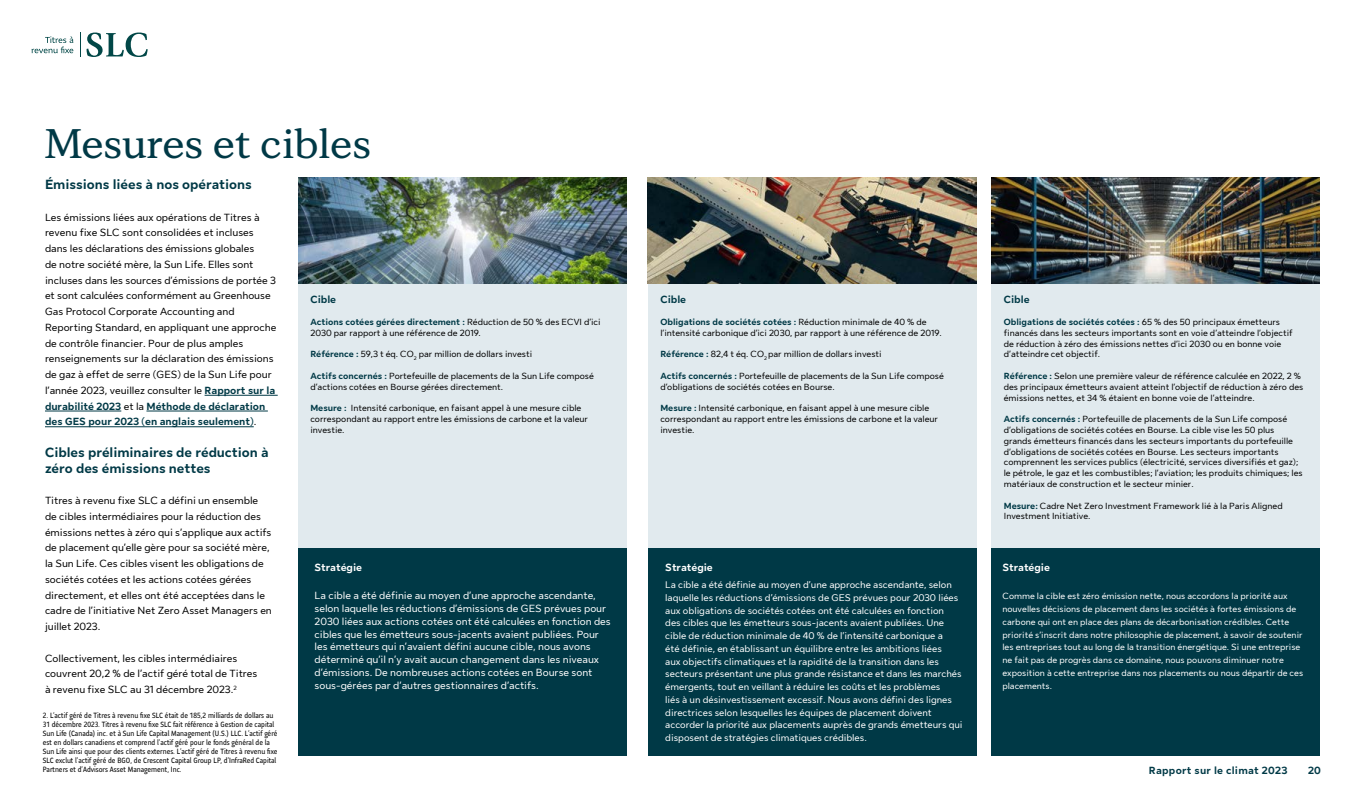
<style>
.page{position:relative;width:1365px;height:810px;background:#fff}
.page>*{position:absolute;margin:0;border:0;box-sizing:border-box;transform-origin:0 0}
.t1{font:700 41.25px "Sun Life New Display";color:#003946}
.t2{font:700 13.5px/15.8px "Sun Life New Text";color:#003946}
.t3{font:10.5px/15.8px "Sun Life New Text";color:#000}
.t4{font:10.5px/12.8px "Sun Life New Text";color:#fff}
.t5{font:700 10.5px "Sun Life New Text";letter-spacing:.025em;color:#003946}
.t6{font:700 10.5px "Sun Life New Text";color:#fff}
.t7{font:9.75px/12.8px "Sun Life New Text";color:#fff}
.t8{font:9px/10.8px "Sun Life New Text";color:#000}
.t9{font:9px/12.8px "Sun Life New Text";color:#fff}
.t10{font:7.5px/9px "Sun Life Sans Condensed";color:#000}
.s1{font-weight:700;color:#003946}
</style>
<div class="page">
<hr style="left:205px;top:395px;width:73px;height:1px;background:#003946">
<hr style="left:45px;top:411px;width:76px;height:1px;background:#003946">
<hr style="left:146px;top:411px;width:122px;height:1px;background:#003946">
<hr style="left:45px;top:427px;width:209px;height:1px;background:#003946">
<div style="left:299px;top:189px;width:328px;height:559px;background:#e1eaee"></div>
<div style="left:299px;top:548px;width:328px;height:208px;background:#003946"></div>
<img style="left:299px;top:177px;width:328px;height:107px">
<div style="left:648px;top:189px;width:329px;height:559px;background:#e1eaee"></div>
<div style="left:648px;top:548px;width:329px;height:208px;background:#003946"></div>
<img style="left:648px;top:177px;width:329px;height:107px">
<div style="left:991px;top:189px;width:329px;height:559px;background:#e1eaee"></div>
<div style="left:991px;top:548px;width:329px;height:208px;background:#003946"></div>
<img style="left:991px;top:177px;width:329px;height:107px">
<svg style="left:87px;top:32px;width:61px;height:25px"></svg>
<svg style="left:80px;top:32px;width:1px;height:25px"></svg>
<svg style="left:32px;top:36px;width:41px;height:17px"></svg>
<h1 class="t1" style="left:45px;top:115px;width:327px">Mesures et cibles</h1>
<h2 class="t2" style="left:45px;top:176px;width:208px">Émissions liées à nos opérations</h2>
<p class="t3" style="left:45px;top:209px;width:233px">Les émissions liées aux opérations de Titres à revenu fixe SLC sont consolidées et incluses dans les déclarations des émissions globales<br>de notre société mère, la Sun Life. Elles sont incluses dans les sources d’émissions de portée 3 et sont calculées conformément au Greenhouse Gas Protocol Corporate Accounting and Reporting Standard, en appliquant une approche de contrôle financier. Pour de plus amples renseignements sur la déclaration des émissions de gaz à effet de serre (GES) de la Sun Life pour l’année 2023, veuillez consulter le <span class="s1">Rapport sur la durabilité 2023</span> et la <span class="s1">Méthode de déclaration des GES pour 2023 (en anglais seulement)</span>.</p>
<h2 class="t2" style="left:45px;top:444px;width:225px">Cibles préliminaires de réduction à zéro des émissions nettes</h2>
<p class="t3" style="left:45px;top:492px;width:228px">Titres à revenu fixe SLC a défini un ensemble de cibles intermédiaires pour la réduction des émissions nettes à zéro qui s’applique aux actifs de placement qu’elle gère pour sa société mère, la Sun Life. Ces cibles visent les obligations de sociétés cotées et les actions cotées gérées directement, et elles ont été acceptées dans le cadre de l’initiative Net Zero Asset Managers en juillet 2023.</p>
<p class="t3" style="left:45px;top:650px;width:214px">Collectivement, les cibles intermédiaires couvrent 20,2 % de l’actif géré total de Titres à revenu fixe SLC au 31 décembre 2023.<sup>2</sup></p>
<p class="t5" style="left:310px;top:292px;width:27px">Cible</p>
<p class="t8" style="left:310px;top:316px;width:292px"><span class="s1">Actions cotées gérées directement :</span> Réduction de 50 % des ECVI d’ici<br>2030 par rapport à une référence de 2019.</p>
<p class="t8" style="left:310px;top:348px;width:223px"><span class="s1">Référence :</span> 59,3 t éq. CO<sub>2</sub> par million de dollars investi</p>
<p class="t8" style="left:310px;top:370px;width:285px"><span class="s1">Actifs concernés :</span> Portefeuille de placements de la Sun Life composé d’actions cotées en Bourse gérées directement.</p>
<p class="t8" style="left:310px;top:402px;width:279px"><span class="s1">Mesure :</span> Intensité carbonique, en faisant appel à une mesure cible correspondant au rapport entre les émissions de carbone et la valeur investie.</p>
<p class="t6" style="left:315px;top:560px;width:49px">Stratégie</p>
<p class="t4" style="left:315px;top:589px;width:298px">La cible a été définie au moyen d’une approche ascendante, selon laquelle les réductions d’émissions de GES prévues pour 2030 liées aux actions cotées ont été calculées en fonction des cibles que les émetteurs sous-jacents avaient publiées. Pour les émetteurs qui n’avaient défini aucune cible, nous avons déterminé qu’il n’y avait aucun changement dans les niveaux d’émissions. De nombreuses actions cotées en Bourse sont sous-gérées par d’autres gestionnaires d’actifs.</p>
<p class="t10" style="left:43px;top:711px;width:236px">2. L’actif géré de Titres à revenu fixe SLC était de 185,2 milliards de dollars au 31 décembre 2023. Titres à revenu fixe SLC fait référence à Gestion de capital Sun Life (Canada) inc. et à Sun Life Capital Management (U.S.) LLC. L’actif géré est en dollars canadiens et comprend l’actif géré pour le fonds général de la Sun Life ainsi que pour des clients externes. L’actif géré de Titres à revenu fixe SLC exclut l’actif géré de BGO, de Crescent Capital Group LP, d’InfraRed Capital Partners et d’Advisors Asset Management, Inc.</p>
<p class="t5" style="left:660px;top:292px;width:27px">Cible</p>
<p class="t8" style="left:660px;top:316px;width:283px"><span class="s1">Obligations de sociétés cotées :</span> Réduction minimale de 40 % de l’intensité carbonique d’ici 2030, par rapport à une référence de 2019.</p>
<p class="t8" style="left:660px;top:348px;width:223px"><span class="s1">Référence :</span> 82,4 t éq. CO<sub>2</sub> par million de dollars investi</p>
<p class="t8" style="left:660px;top:370px;width:285px"><span class="s1">Actifs concernés :</span> Portefeuille de placements de la Sun Life composé d’obligations de sociétés cotées en Bourse.</p>
<p class="t8" style="left:660px;top:402px;width:279px"><span class="s1">Mesure :</span> Intensité carbonique, en faisant appel à une mesure cible correspondant au rapport entre les émissions de carbone et la valeur investie.</p>
<p class="t6" style="left:665px;top:560px;width:49px">Stratégie</p>
<p class="t7" style="left:665px;top:578px;width:299px">La cible a été définie au moyen d’une approche ascendante, selon laquelle les réductions d’émissions de GES prévues pour 2030 liées aux obligations de sociétés cotées ont été calculées en fonction<br>des cibles que les émetteurs sous-jacents avaient publiées. Une cible de réduction minimale de 40 % de l’intensité carbonique a<br>été définie, en établissant un équilibre entre les ambitions liées<br>aux objectifs climatiques et la rapidité de la transition dans les secteurs présentant une plus grande résistance et dans les marchés émergents, tout en veillant à réduire les coûts et les problèmes<br>liés à un désinvestissement excessif. Nous avons défini des lignes directrices selon lesquelles les équipes de placement doivent accorder la priorité aux placements auprès de grands émetteurs qui disposent de stratégies climatiques crédibles.</p>
<p class="t5" style="left:1004px;top:292px;width:27px">Cible</p>
<p class="t8" style="left:1004px;top:316px;width:290px"><span class="s1">Obligations de sociétés cotées :</span> 65 % des 50 principaux émetteurs financés dans les secteurs importants sont en voie d’atteindre l’objectif de réduction à zéro des émissions nettes d’ici 2030 ou en bonne voie d’atteindre cet objectif.</p>
<p class="t8" style="left:1004px;top:370px;width:301px"><span class="s1">Référence :</span> Selon une première valeur de référence calculée en 2022, 2 % des principaux émetteurs avaient atteint l’objectif de réduction à zéro des émissions nettes, et 34 % étaient en bonne voie de l’atteindre.</p>
<p class="t8" style="left:1004px;top:413px;width:300px"><span class="s1">Actifs concernés :</span> Portefeuille de placements de la Sun Life composé d’obligations de sociétés cotées en Bourse. La cible vise les 50 plus grands émetteurs financés dans les secteurs importants du portefeuille d’obligations de sociétés cotées en Bourse. Les secteurs importants comprennent les services publics (électricité, services diversifiés et gaz); le pétrole, le gaz et les combustibles; l’aviation; les produits chimiques; les matériaux de construction et le secteur minier.</p>
<p class="t8" style="left:1004px;top:500px;width:280px"><span class="s1">Mesure:</span> Cadre Net Zero Investment Framework lié à la Paris Aligned<br>Investment Initiative.</p>
<p class="t6" style="left:1002px;top:560px;width:49px">Stratégie</p>
<p class="t9" style="left:1002px;top:589px;width:302px">Comme la cible est zéro émission nette, nous accordons la priorité aux nouvelles décisions de placement dans les sociétés à fortes émissions de carbone qui ont en place des plans de décarbonisation crédibles. Cette priorité s’inscrit dans notre philosophie de placement, à savoir de soutenir les entreprises tout au long de la transition énergétique. Si une entreprise ne fait pas de progrès dans ce domaine, nous pouvons diminuer notre exposition à cette entreprise dans nos placements ou nous départir de ces placements.</p>
<p class="t5" style="left:1149px;top:763px;width:140px">Rapport sur le climat 2023</p>
<p class="t5" style="left:1308px;top:763px;width:14px">20</p>
</div>
